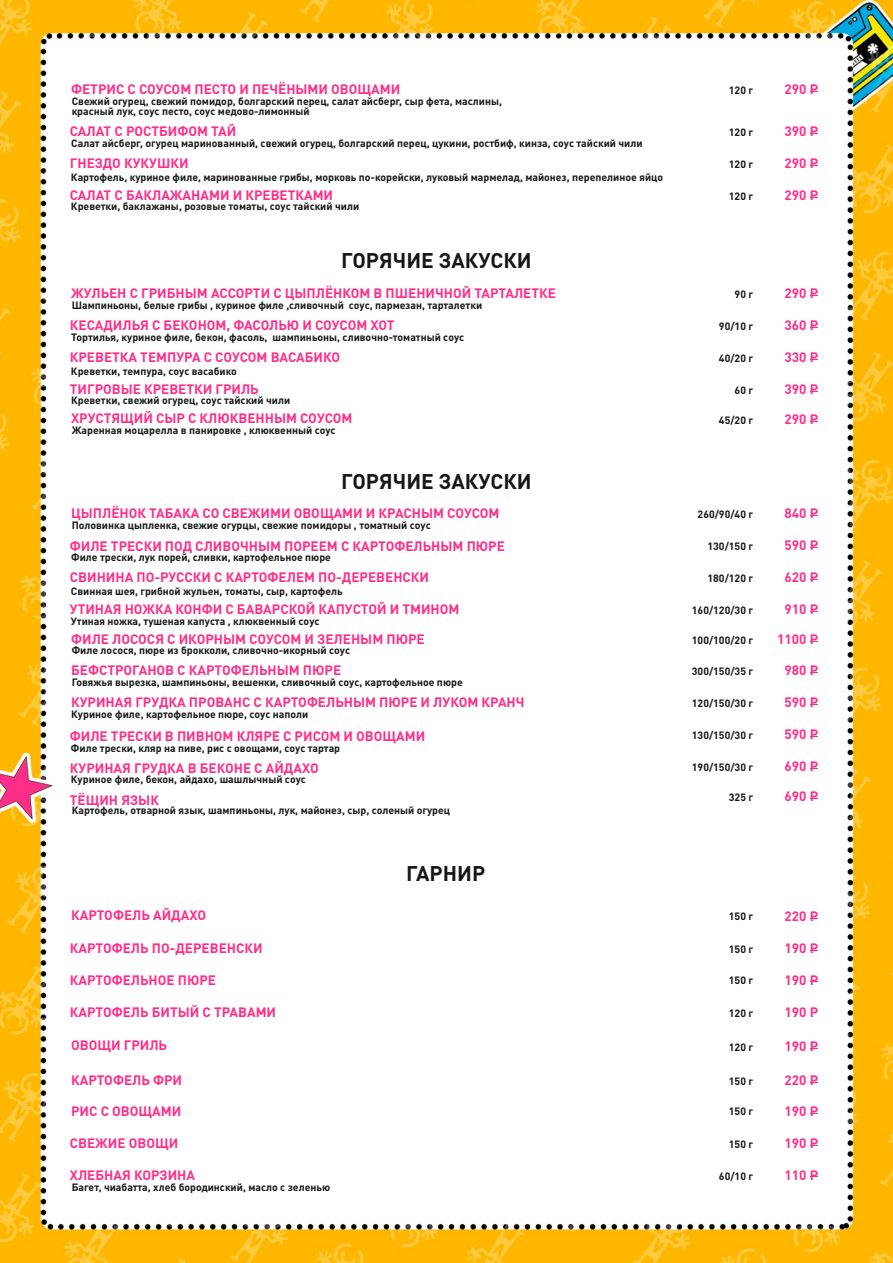
<style>
.page{position:relative;width:893px;height:1263px;background:#fff}
.page>*{position:absolute;margin:0;border:0;box-sizing:border-box;transform-origin:0 0}
.t1{font:700 21px "DIN Cyr";color:#151616}
.t2{font:700 13.5px "DIN Cyr";color:#ff2e88}
.t3{font:700 10.5px/10.6px "DIN Cyr";color:#151616}
</style>
<div class="page">
<img style="left:0;top:0;width:893px;height:1263px">
<p class="t2" style="left:71px;top:84px;width:331px">ФЕТРИС С СОУСОМ ПЕСТО И ПЕЧЁНЫМИ ОВОЩАМИ</p>
<p class="t3" style="left:72px;top:97px;width:432px">Свежий огурец, свежий помидор, болгарский перец, салат айсберг, сыр фета, маслины, красный лук, соус песто, соус медово-лимонный</p>
<p class="t3" style="left:71px;top:139px;width:573px">Салат айсберг, огурец маринованный, свежий огурец, болгарский перец, цукини, ростбиф, кинза, соус тайский чили</p>
<p class="t2" style="left:70px;top:126px;width:168px">САЛАТ С РОСТБИФОМ ТАЙ</p>
<p class="t2" style="left:70px;top:158px;width:120px">ГНЕЗДО КУКУШКИ</p>
<p class="t2" style="left:70px;top:190px;width:265px">САЛАТ С БАКЛАЖАНАМИ И КРЕВЕТКАМИ</p>
<p class="t3" style="left:71px;top:173px;width:594px">Картофель, куриное филе, маринованные грибы, морковь по-корейски, луковый мармелад, майонез, перепелиное яйцо</p>
<p class="t3" style="left:71px;top:202px;width:290px">Креветки, баклажаны, розовые томаты, соус тайский чили</p>
<h1 class="t1" style="left:341px;top:252px;width:192px">ГОРЯЧИЕ ЗАКУСКИ</h1>
<p class="t2" style="left:71px;top:288px;width:486px">ЖУЛЬЕН С ГРИБНЫМ АССОРТИ С ЦЫПЛЁНКОМ В ПШЕНИЧНОЙ ТАРТАЛЕТКЕ</p>
<p class="t3" style="left:72px;top:300px;width:412px">Шампиньоны, белые грибы , куриное филе ,сливочный соус, пармезан, тарталетки</p>
<p class="t3" style="left:71px;top:332px;width:394px">Тортилья, куриное филе, бекон, фасоль, шампиньоны, сливочно-томатный соус</p>
<p class="t2" style="left:70px;top:320px;width:326px">КЕСАДИЛЬЯ С БЕКОНОМ, ФАСОЛЬЮ И СОУСОМ ХОТ</p>
<p class="t2" style="left:70px;top:352px;width:272px">КРЕВЕТКА ТЕМПУРА С СОУСОМ ВАСАБИКО</p>
<p class="t2" style="left:70px;top:384px;width:190px">ТИГРОВЫЕ КРЕВЕТКИ ГРИЛЬ</p>
<p class="t3" style="left:71px;top:366px;width:167px">Креветки, темпура, соус васабико</p>
<p class="t3" style="left:71px;top:396px;width:221px">Креветки, свежий огурец, соус тайский чили</p>
<p class="t2" style="left:71px;top:413px;width:283px">ХРУСТЯЩИЙ СЫР С КЛЮКВЕННЫМ СОУСОМ</p>
<p class="t3" style="left:72px;top:426px;width:265px">Жаренная моцарелла в панировке , клюквенный соус</p>
<h1 class="t1" style="left:341px;top:472px;width:192px">ГОРЯЧИЕ ЗАКУСКИ</h1>
<p class="t2" style="left:71px;top:508px;width:430px">ЦЫПЛЁНОК ТАБАКА СО СВЕЖИМИ ОВОЩАМИ И КРАСНЫМ СОУСОМ</p>
<p class="t3" style="left:72px;top:521px;width:360px">Половинка цыпленка, свежие огурцы, свежие помидоры , томатный соус</p>
<p class="t3" style="left:71px;top:553px;width:261px">Филе трески, лук порей, сливки, картофельное пюре</p>
<p class="t2" style="left:70px;top:540px;width:437px">ФИЛЕ ТРЕСКИ ПОД СЛИВОЧНЫМ ПОРЕЕМ С КАРТОФЕЛЬНЫМ ПЮРЕ</p>
<p class="t2" style="left:70px;top:572px;width:361px">СВИНИНА ПО-РУССКИ С КАРТОФЕЛЕМ ПО-ДЕРЕВЕНСКИ</p>
<p class="t2" style="left:70px;top:604px;width:391px">УТИНАЯ НОЖКА КОНФИ С БАВАРСКОЙ КАПУСТОЙ И ТМИНОМ</p>
<p class="t3" style="left:71px;top:587px;width:273px">Свинная шея, грибной жульен, томаты, сыр, картофель</p>
<p class="t3" style="left:71px;top:616px;width:250px">Утиная ножка, тушеная капуста , клюквенный соус</p>
<p class="t2" style="left:71px;top:633px;width:355px">ФИЛЕ ЛОСОСЯ С ИКОРНЫМ СОУСОМ И ЗЕЛЕНЫМ ПЮРЕ</p>
<p class="t3" style="left:72px;top:646px;width:280px">Филе лосося, пюре из брокколи, сливочно-икорный соус</p>
<p class="t2" style="left:71px;top:665px;width:272px">БЕФСТРОГАНОВ С КАРТОФЕЛЬНЫМ ПЮРЕ</p>
<p class="t2" style="left:71px;top:697px;width:455px">КУРИНАЯ ГРУДКА ПРОВАНС С КАРТОФЕЛЬНЫМ ПЮРЕ И ЛУКОМ КРАНЧ</p>
<p class="t3" style="left:72px;top:678px;width:393px">Говяжья вырезка, шампиньоны, вешенки, сливочный соус, картофельное пюре</p>
<p class="t3" style="left:71px;top:710px;width:238px">Куриное филе, картофельное пюре, соус наполи</p>
<p class="t2" style="left:70px;top:731px;width:357px">ФИЛЕ ТРЕСКИ В ПИВНОМ КЛЯРЕ С РИСОМ И ОВОЩАМИ</p>
<p class="t2" style="left:70px;top:763px;width:250px">КУРИНАЯ ГРУДКА В БЕКОНЕ С АЙДАХО</p>
<p class="t2" style="left:70px;top:795px;width:91px">ТЁЩИН ЯЗЫК</p>
<p class="t3" style="left:71px;top:744px;width:271px">Филе трески, кляр на пиве, рис с овощами, соус тартар</p>
<p class="t3" style="left:71px;top:775px;width:237px">Куриное филе, бекон, айдахо, шашлычный соус</p>
<p class="t3" style="left:72px;top:806px;width:380px">Картофель, отварной язык, шампиньоны, лук, майонез, сыр, соленый огурец</p>
<p class="t2" style="left:71px;top:910px;width:136px">КАРТОФЕЛЬ АЙДАХО</p>
<p class="t2" style="left:70px;top:942px;width:194px">КАРТОФЕЛЬ ПО-ДЕРЕВЕНСКИ</p>
<p class="t2" style="left:70px;top:974px;width:148px">КАРТОФЕЛЬНОЕ ПЮРЕ</p>
<p class="t2" style="left:70px;top:1006px;width:208px">КАРТОФЕЛЬ БИТЫЙ С ТРАВАМИ</p>
<p class="t2" style="left:71px;top:1040px;width:97px">ОВОЩИ ГРИЛЬ</p>
<p class="t2" style="left:71px;top:1074px;width:112px">КАРТОФЕЛЬ ФРИ</p>
<p class="t2" style="left:71px;top:1106px;width:112px">РИС С ОВОЩАМИ</p>
<p class="t2" style="left:70px;top:1137px;width:110px">СВЕЖИЕ ОВОЩИ</p>
<p class="t2" style="left:70px;top:1169px;width:127px">ХЛЕБНАЯ КОРЗИНА</p>
<p class="t3" style="left:72px;top:1183px;width:260px">Багет, чиабатта, хлеб бородинский, масло с зеленью</p>
<h1 class="t1" style="left:406px;top:865px;width:81px">ГАРНИР</h1>
<p class="t3" style="left:729px;top:86px;width:26px">120 г</p>
<p class="t2" style="left:784px;top:84px;width:35px">290 Р</p>
<p class="t3" style="left:729px;top:128px;width:26px">120 г</p>
<p class="t2" style="left:784px;top:126px;width:35px">390 Р</p>
<p class="t3" style="left:729px;top:160px;width:26px">120 г</p>
<p class="t2" style="left:784px;top:158px;width:35px">290 Р</p>
<p class="t3" style="left:729px;top:192px;width:26px">120 г</p>
<p class="t2" style="left:784px;top:190px;width:35px">290 Р</p>
<p class="t3" style="left:735px;top:290px;width:20px">90 г</p>
<p class="t2" style="left:784px;top:287px;width:35px">290 Р</p>
<p class="t3" style="left:719px;top:322px;width:36px">90/10 г</p>
<p class="t2" style="left:784px;top:319px;width:35px">360 Р</p>
<p class="t3" style="left:719px;top:354px;width:36px">40/20 г</p>
<p class="t2" style="left:784px;top:352px;width:35px">330 Р</p>
<p class="t3" style="left:735px;top:386px;width:20px">60 г</p>
<p class="t2" style="left:784px;top:384px;width:35px">390 Р</p>
<p class="t3" style="left:719px;top:416px;width:36px">45/20 г</p>
<p class="t2" style="left:784px;top:414px;width:35px">290 Р</p>
<p class="t3" style="left:698px;top:510px;width:57px">260/90/40 г</p>
<p class="t2" style="left:784px;top:508px;width:35px">840 Р</p>
<p class="t3" style="left:708px;top:542px;width:47px">130/150 г</p>
<p class="t2" style="left:784px;top:540px;width:35px">590 Р</p>
<p class="t3" style="left:708px;top:574px;width:47px">180/120 г</p>
<p class="t2" style="left:784px;top:572px;width:35px">620 Р</p>
<p class="t3" style="left:692px;top:606px;width:63px">160/120/30 г</p>
<p class="t2" style="left:784px;top:604px;width:35px">910 Р</p>
<p class="t3" style="left:692px;top:636px;width:63px">100/100/20 г</p>
<p class="t2" style="left:777px;top:634px;width:42px">1100 Р</p>
<p class="t3" style="left:692px;top:667px;width:63px">300/150/35 г</p>
<p class="t2" style="left:784px;top:664px;width:35px">980 Р</p>
<p class="t3" style="left:692px;top:699px;width:63px">120/150/30 г</p>
<p class="t2" style="left:784px;top:697px;width:35px">590 Р</p>
<p class="t3" style="left:692px;top:731px;width:63px">130/150/30 г</p>
<p class="t2" style="left:784px;top:729px;width:35px">590 Р</p>
<p class="t3" style="left:692px;top:763px;width:63px">190/150/30 г</p>
<p class="t2" style="left:784px;top:761px;width:35px">690 Р</p>
<p class="t3" style="left:729px;top:793px;width:26px">325 г</p>
<p class="t2" style="left:784px;top:791px;width:35px">690 Р</p>
<p class="t3" style="left:729px;top:912px;width:26px">150 г</p>
<p class="t3" style="left:729px;top:945px;width:26px">150 г</p>
<p class="t3" style="left:729px;top:976px;width:26px">150 г</p>
<p class="t3" style="left:729px;top:1009px;width:26px">120 г</p>
<p class="t3" style="left:729px;top:1043px;width:26px">120 г</p>
<p class="t3" style="left:729px;top:1077px;width:26px">150 г</p>
<p class="t3" style="left:729px;top:1107px;width:26px">150 г</p>
<p class="t3" style="left:729px;top:1140px;width:26px">150 г</p>
<p class="t3" style="left:719px;top:1172px;width:36px">60/10 г</p>
<p class="t2" style="left:784px;top:910px;width:35px">220 Р</p>
<p class="t2" style="left:784px;top:942px;width:35px">190 Р</p>
<p class="t2" style="left:784px;top:974px;width:35px">190 Р</p>
<p class="t2" style="left:784px;top:1006px;width:35px">190 Р</p>
<p class="t2" style="left:784px;top:1040px;width:35px">190 Р</p>
<p class="t2" style="left:784px;top:1075px;width:35px">220 Р</p>
<p class="t2" style="left:784px;top:1105px;width:35px">190 Р</p>
<p class="t2" style="left:784px;top:1137px;width:35px">190 Р</p>
<p class="t2" style="left:784px;top:1169px;width:35px">110 Р</p>
</div>
